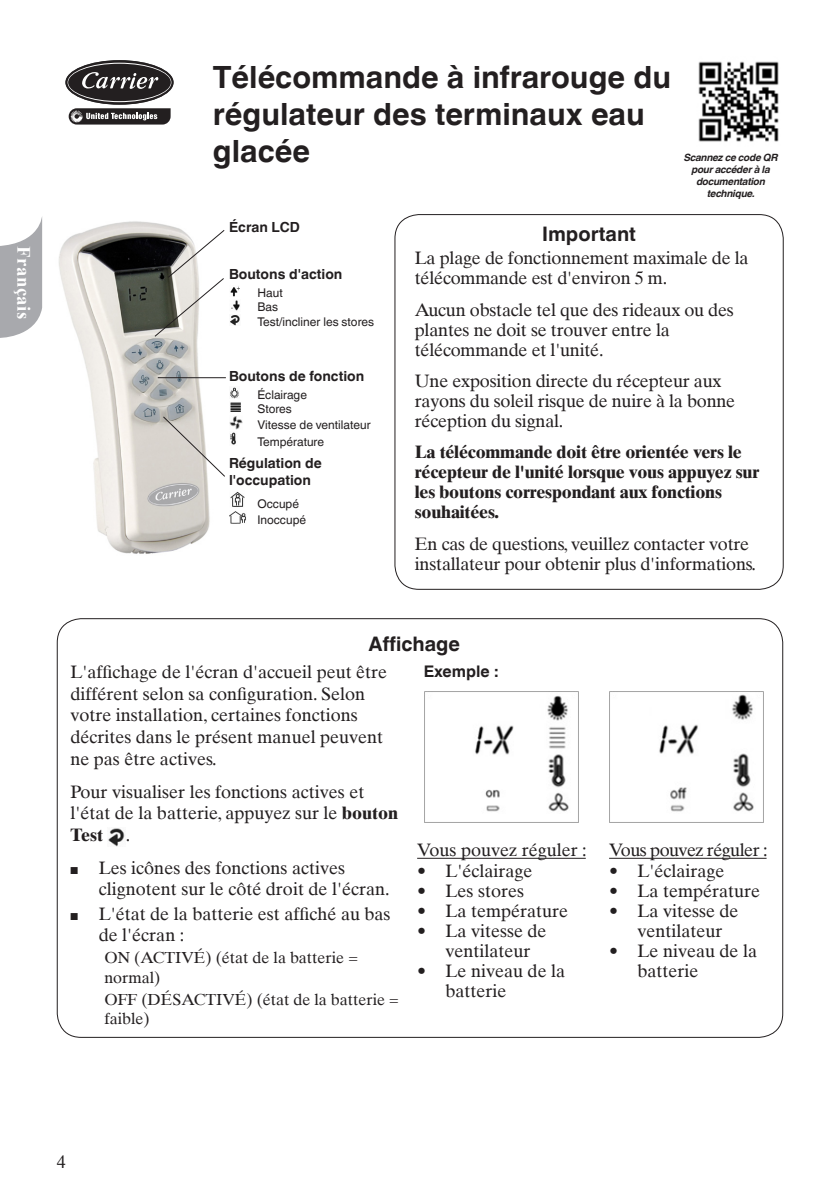
<style>
.page{position:relative;width:840px;height:1191px;background:#fff}
.page>*{position:absolute;margin:0;border:0;box-sizing:border-box;transform-origin:0 0}
.Main-heading{font:700 30.6px/36.8px "Helvetica Linotype";color:#231f20}
.Table-normal{font:700 20px "Helvetica Linotype";color:#231f20}
.t1{font:700 18.8px "Times New Roman";letter-spacing:.02em;color:#fff}
.Body_text{font:18px/20px "Times Ten LT";color:#231f20}
.Body_text-2{font:700 18px/20px "Times Ten LT";letter-spacing:-.01em;color:#231f20}
.Body_text-3{font:18px "Times Ten LT";letter-spacing:-.03em;color:#231f20}
.Body_text-4{font:16px/19.2px "Times Ten LT";color:#231f20}
.Table-normal-2{font:700 16px "Helvetica Linotype";color:#231f20}
.Table-normal-3{font:700 14px/16.8px "Helvetica Linotype";color:#231f20}
.Table-normal-4{font:12px "Helvetica Linotype";color:#231f20}
.Table-normal-5{font:italic 700 10px/12px "Helvetica Linotype";color:#231f20;text-align:center}
.s1{font-weight:700}
</style>
<div class="page">
<img style="left:59px;top:221px;width:158px;height:333px">
<svg style="left:69px;top:108px;width:101px;height:17px;background:#585556"></svg>
<svg style="left:65px;top:60px;width:108px;height:45px"></svg>
<svg style="left:68px;top:63px;width:103px;height:39px"></svg>
<div style="left:68px;top:64px;width:103px;height:37px;background:#231f20;border-radius:50%"></div>
<svg style="left:82px;top:72px;width:76px;height:17px"></svg>
<img style="left:230px;top:492px;width:14px;height:15px">
<img style="left:229px;top:511px;width:17px;height:13px">
<img style="left:108px;top:828px;width:17px;height:18px">
<img style="left:698px;top:61px;width:81px;height:81px">
<img style="left:424px;top:691px;width:154px;height:131px">
<img style="left:609px;top:691px;width:154px;height:131px">
<hr style="left:417px;top:858px;width:168px;height:1px;background:#231f20">
<hr style="left:608px;top:858px;width:158px;height:1px;background:#231f20">
<svg style="left:153px;top:229px;width:87px;height:109px"></svg>
<hr style="left:158px;top:377px;width:68px;height:1px;background:#231f20">
<svg style="left:162px;top:386px;width:79px;height:92px"></svg>
<svg style="left:0;top:217px;width:42px;height:121px"></svg>
<p class="t1" style="left:37px;top:246px;width:74px;rotate:90deg">Français</p>
<p class="Main-heading" style="left:213px;top:59px;width:459px">Télécommande à infrarouge du régulateur des terminaux eau glacée</p>
<p class="Table-normal-5" style="left:683px;top:151px;width:99px">ScannezcecodeQR pouraccéderàla documentation technique.</p>
<p class="Table-normal-3" style="left:229px;top:219px;width:72px">Écran LCD</p>
<p class="Table-normal-3" style="left:229px;top:266px;width:115px">Boutons d'action</p>
<p class="Table-normal-4" style="left:257px;top:286px;width:27px">Haut</p>
<p class="Table-normal-4" style="left:257px;top:300px;width:22px">Bas</p>
<p class="Table-normal-4" style="left:257px;top:314px;width:118px">Test/incliner les stores</p>
<p class="Table-normal-3" style="left:229px;top:367px;width:137px">Boutons de fonction</p>
<p class="Table-normal-4" style="left:257px;top:387px;width:51px">Éclairage</p>
<p class="Table-normal-4" style="left:257px;top:402px;width:36px">Stores</p>
<p class="Table-normal-4" style="left:257px;top:418px;width:115px">Vitesse de ventilateur</p>
<p class="Table-normal-4" style="left:257px;top:434px;width:68px">Température</p>
<p class="Table-normal-3" style="left:229px;top:455px;width:94px">Régulation de l'occupation</p>
<p class="Table-normal-4" style="left:257px;top:496px;width:43px">Occupé</p>
<p class="Table-normal-4" style="left:257px;top:513px;width:50px">Inoccupé</p>
<p class="Table-normal" style="left:542px;top:223px;width:95px">Important</p>
<p class="Body_text" style="left:414px;top:248px;width:335px">La plage de fonctionnement maximale de la télécommande est d'environ 5 m.</p>
<p class="Body_text" style="left:414px;top:299px;width:320px">Aucun obstacle tel que des rideaux ou des plantes ne doit se trouver entre la télécommande et l'unité.</p>
<p class="Body_text" style="left:414px;top:371px;width:322px">Une exposition directe du récepteur aux rayons du soleil risque de nuire à la bonne réception du signal.</p>
<p class="Body_text-2" style="left:414px;top:442px;width:346px">La télécommande doit être orientée vers le récepteur de l'unité lorsque vous appuyez sur les boutons correspondant aux fonctions souhaitées.</p>
<p class="Body_text" style="left:414px;top:533px;width:342px">En cas de questions, veuillez contacter votre installateur pour obtenir plus d'informations.</p>
<p class="Table-normal" style="left:368px;top:632px;width:93px">Affichage</p>
<p class="Body_text" style="left:70px;top:661px;width:318px;line-height:21.6px">L'affichage de l'écran d'accueil peut être différent selon sa configuration. Selon votre installation, certaines fonctions décrites dans le présent manuel peuvent ne pas être actives.</p>
<p class="Body_text" style="left:70px;top:780px;width:329px;line-height:21.6px">Pour visualiser les fonctions actives et l'état de la batterie, appuyez sur le <span class="s1">bouton<br>Test</span></p>
<p class="Body_text" style="left:126px;top:824px;width:6px">.</p>
<p class="Body_text" style="left:99px;top:856px;width:292px;line-height:21.6px;text-indent:-28px">■ Les icônes des fonctions actives clignotent sur le côté droit de l'écran.</p>
<p class="Body_text" style="left:99px;top:902px;width:293px;line-height:21.6px;text-indent:-28px">■ L'état de la batterie est affiché au bas de l'écran :</p>
<p class="Body_text-4" style="left:104px;top:948px;width:255px">ON (ACTIVÉ) (état de la batterie = normal)</p>
<p class="Body_text-4" style="left:104px;top:989px;width:296px">OFF (DÉSACTIVÉ) (état de la batterie = faible)</p>
<p class="Table-normal-2" style="left:423px;top:662px;width:76px">Exemple :</p>
<p class="Body_text" style="left:417px;top:840px;width:171px">Vous pouvez réguler :</p>
<p class="Body_text" style="left:417px;top:860px;width:117px">• L'éclairage</p>
<p class="Body_text" style="left:417px;top:880px;width:108px">• Les stores</p>
<p class="Body_text" style="left:417px;top:900px;width:152px">• La température</p>
<p class="Body_text" style="left:445px;top:920px;width:103px;text-indent:-28px">• La vitesse de ventilateur</p>
<p class="Body_text" style="left:445px;top:960px;width:121px;text-indent:-28px">• Le niveau de la batterie</p>
<p class="Body_text-3" style="left:608px;top:839px;width:160px">Vous pouvez réguler :</p>
<p class="Body_text" style="left:608px;top:860px;width:117px">• L'éclairage</p>
<p class="Body_text" style="left:608px;top:880px;width:152px">• La température</p>
<p class="Body_text" style="left:637px;top:900px;width:103px;text-indent:-28px">• La vitesse de ventilateur</p>
<p class="Body_text" style="left:637px;top:940px;width:121px;text-indent:-28px">• Le niveau de la batterie</p>
<p class="Body_text" style="left:57px;top:1152px;width:11px">4</p>
</div>
